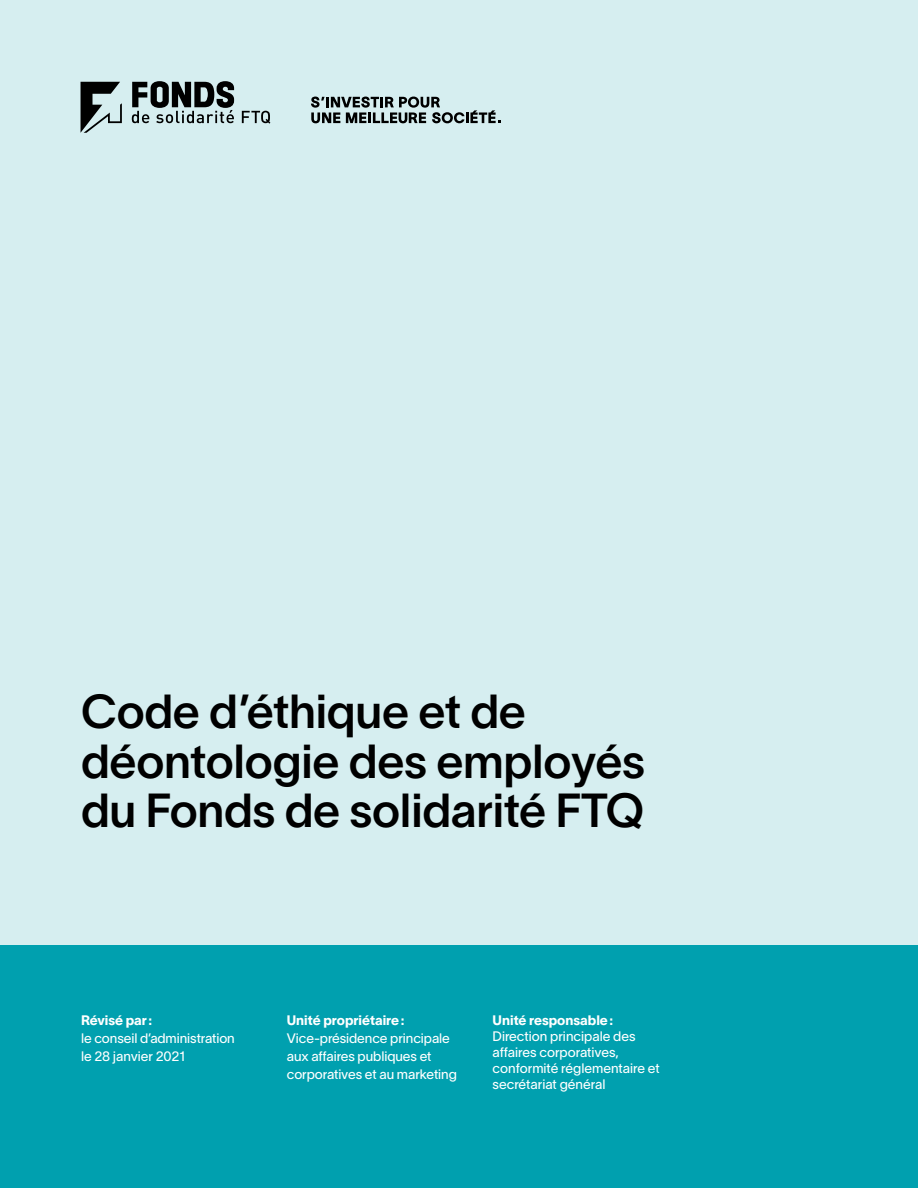
<style>
.page{position:relative;width:918px;height:1188px;background:#fff}
.page>*{position:absolute;margin:0;border:0;box-sizing:border-box;transform-origin:0 0}
.t1{font:46.8px/49.5px "Lausanne 550";letter-spacing:-.005em;color:#000}
.t2{font:13.5px/18px "Lausanne 350";letter-spacing:-.005em;color:#fff}
.t3{font:13.5px "Lausanne 800";color:#fff}
</style>
<div class="page">
<div style="left:0;top:0;width:918px;height:945px;background:#d6eef0"></div>
<div style="left:0;top:945px;width:918px;height:243px;background:#00a0af"></div>
<svg style="left:311px;top:97px;width:190px;height:26px"></svg>
<svg style="left:242px;top:111px;width:28px;height:13px"></svg>
<svg style="left:132px;top:81px;width:102px;height:42px"></svg>
<svg style="left:81px;top:82px;width:41px;height:51px"></svg>
<h1 class="t1" style="left:81px;top:686px;width:566px">Code d’éthique et de déontologie des employés du Fonds de solidarité FTQ</h1>
<p class="t3" style="left:81px;top:1012px;width:73px">Révisé par:</p>
<p class="t2" style="left:81px;top:1029px;width:155px">le conseil d’administration le 28 janvier 2021</p>
<p class="t3" style="left:287px;top:1012px;width:119px">Unité propriétaire:</p>
<p class="t2" style="left:287px;top:1029px;width:172px">Vice-présidence principale aux affaires publiques et corporatives et au marketing</p>
<p class="t3" style="left:493px;top:1012px;width:122px">Unité responsable:</p>
<p class="t2" style="left:493px;top:1028px;width:169px;line-height:16.2px">Direction principale des affaires corporatives, conformité réglementaire et secrétariat général</p>
</div>
